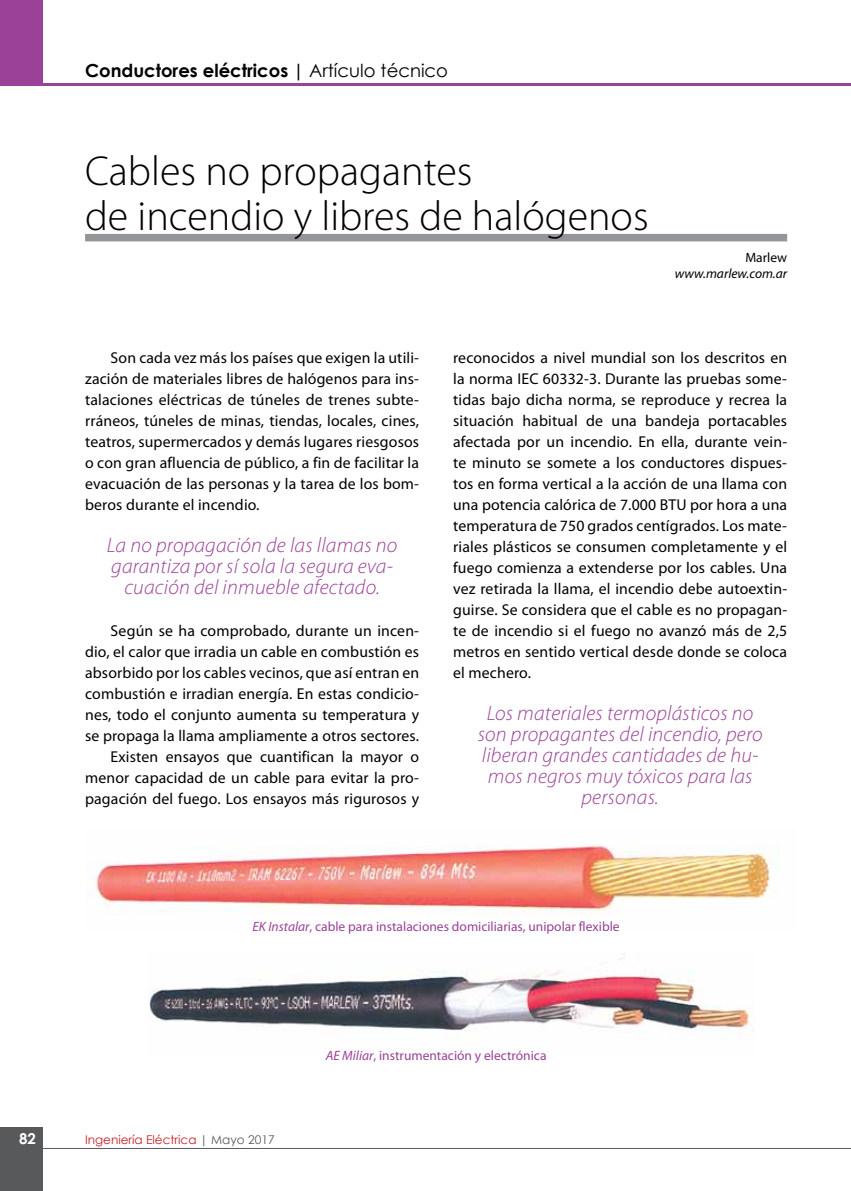
<style>
.page{position:relative;width:851px;height:1191px;background:#fff}
.page>*{position:absolute;margin:0;border:0;box-sizing:border-box;transform-origin:0 0}
.t1{font:300 42px/45px "Myriad Pro";color:#000}
.t2{font:italic 300 21px/21px "Myriad Pro";letter-spacing:.01em;color:#9b4198;text-align:center}
.t3{font:700 18px "Century Gothic";color:#000}
.t4{font:15.75px/21px "Myriad Pro";letter-spacing:.01em;color:#000;text-align:justify}
.t5{font:700 15px "Century Gothic";color:#fff}
.t6{font:13.5px "Myriad Pro";color:#9b4198}
.t7{font:italic 13.5px "Myriad Pro";color:#000}
.t8{font:13.5px "Myriad Pro";color:#000}
.t9{font:12px "Century Gothic";color:#c61d23}
.s1{font-weight:400}
.s2{font-style:italic}
.s3{color:#58595b}
</style>
<div class="page">
<div style="left:0;top:1127px;width:43px;height:64px;background:#58595b"></div>
<hr style="left:0;top:1148px;width:850px;height:1px;background:#58595b">
<div style="left:0;top:0;width:43px;height:85px;background:#9b4198"></div>
<hr style="left:0;top:83px;width:850px;height:2px;background:#9b4198">
<div style="left:85px;top:234px;width:702px;height:7px;background:#939598"></div>
<img style="left:91px;top:845px;width:689px;height:67px">
<img style="left:149px;top:953px;width:605px;height:78px">
<p class="t3" style="left:85px;top:56px;width:364px">Conductores eléctricos | <span class="s1">Artículo técnico</span></p>
<h1 class="t1" style="left:85px;top:149px;width:565px">Cables no propagantes<br>de incendio y libres de halógenos</h1>
<p class="t8" style="left:745px;top:250px;width:43px">Marlew</p>
<p class="t7" style="left:674px;top:266px;width:114px">www.marlew.com.ar</p>
<p class="t4" style="left:85px;top:348px;width:335px;text-indent:26px">Son cada vez más los países que exigen la utili&shy;zación de materiales libres de halógenos para ins&shy;talaciones eléctricas de túneles de trenes subte&shy;rráneos, túneles de minas, tiendas, locales, cines, teatros, supermercados y demás lugares riesgosos o con gran afluencia de público, a fin de facilitar la evacuación de las personas y la tarea de los bom&shy;beros durante el incendio.</p>
<h2 class="t2" style="left:107px;top:535px;width:292px">La no propagación de las llamas no garantiza por sí sola la segura eva&shy;cuación del inmueble afectado.</h2>
<p class="t4" style="left:85px;top:621px;width:335px;text-align:right">Según se ha comprobado, durante un incen&shy;dio, el calor que irradia un cable en combustión es absorbido por los cables vecinos, que así entran en combustión e irradian energía. En estas condicio&shy;nes, todo el conjunto aumenta su temperatura y se propaga la llama ampliamente a otros sectores.<br>Existen ensayos que cuantifican la mayor o menor capacidad de un cable para evitar la pro&shy;pagación del fuego. Los ensayos más rigurosos y</p>
<p class="t4" style="left:453px;top:348px;width:335px">reconocidos a nivel mundial son los descritos en la norma IEC 60332-3. Durante las pruebas some&shy;tidas bajo dicha norma, se reproduce y recrea la situación habitual de una bandeja portacables afectada por un incendio. En ella, durante vein&shy;te minuto se somete a los conductores dispues&shy;tos en forma vertical a la acción de una llama con una potencia calórica de 7.000 BTU por hora a una temperatura de 750 grados centígrados. Los mate&shy;riales plásticos se consumen completamente y el fuego comienza a extenderse por los cables. Una vez retirada la llama, el incendio debe autoextin&shy;guirse. Se considera que el cable es no propagan&shy;te de incendio si el fuego no avanzó más de 2,5 metros en sentido vertical desde donde se coloca el mechero.</p>
<h2 class="t2" style="left:477px;top:703px;width:286px">Los materiales termoplásticos no son propagantes del incendio, pero liberan grandes cantidades de hu&shy;mos negros muy tóxicos para las personas.</h2>
<p class="t6" style="left:252px;top:919px;width:368px"><span class="s2">EK Instalar</span>, cable para instalaciones domiciliarias, unipolar flexible</p>
<p class="t5" style="left:19px;top:1127px;width:18px">82</p>
<p class="t9" style="left:85px;top:1131px;width:191px">Ingeniería Eléctrica <span class="s3">| Mayo 2017</span></p>
<p class="t6" style="left:326px;top:1047px;width:222px"><span class="s2">AE Miliar</span>, instrumentación y electrónica</p>
</div>
